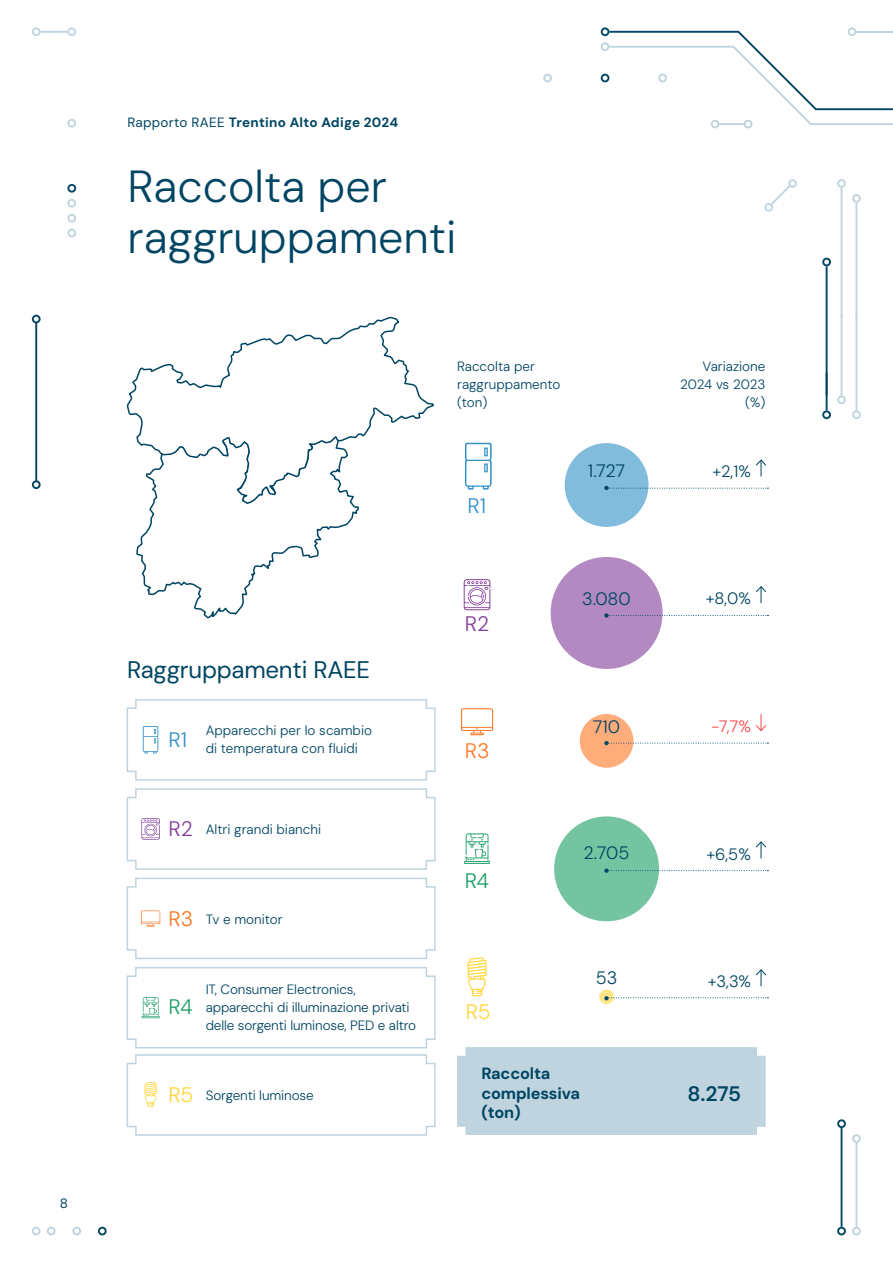
<style>
.page{position:relative;width:893px;height:1263px;background:#fff}
.page>*{position:absolute;margin:0;border:0;box-sizing:border-box;transform-origin:0 0}
.t1{font:300 45px/51px "DM Sans";color:#004563}
.t2{font:24px "DM Sans";letter-spacing:-.01em;color:#004563}
.t3{font:600 21px "DM Sans";letter-spacing:-.015em;color:#004563}
.t4{font:300 21px "DM Sans";color:#3090c5}
.t5{font:300 21px "DM Sans";color:#7f3b98}
.t6{font:300 21px "DM Sans";color:#ff7523}
.t7{font:300 21px "DM Sans";color:#189e65}
.t8{font:300 21px "DM Sans";color:#ffd537}
.t9{font:300 18px "DM Sans";color:#004563}
.t10{font:300 16.5px "DM Sans";color:#004563}
.t11{font:300 16.5px "DM Sans";color:#f64b4b}
.t12{font:700 16.35px "DM Sans";letter-spacing:-.01em;color:#004563}
.t13{font:700 15px "DM Sans";letter-spacing:-.01em;color:#004563}
.t14{font:300 13.5px/18px "DM Sans";letter-spacing:-.01em;color:#004563}
.t15{font:700 13.5px "DM Sans";letter-spacing:.02em;color:#004563}
.t16{font:13.5px "DM Sans";color:#004563}
.s1{font-weight:400}
</style>
<div class="page">
<svg style="left:543px;top:74px;width:9px;height:8px"></svg>
<svg style="left:764px;top:179px;width:33px;height:33px"></svg>
<svg style="left:32px;top:315px;width:9px;height:174px"></svg>
<svg style="left:837px;top:179px;width:9px;height:225px"></svg>
<svg style="left:822px;top:258px;width:9px;height:161px"></svg>
<svg style="left:852px;top:194px;width:9px;height:225px"></svg>
<svg style="left:601px;top:27px;width:292px;height:102px"></svg>
<svg style="left:67px;top:229px;width:9px;height:8px"></svg>
<svg style="left:67px;top:214px;width:9px;height:8px"></svg>
<svg style="left:67px;top:199px;width:9px;height:9px"></svg>
<svg style="left:67px;top:184px;width:9px;height:9px"></svg>
<svg style="left:67px;top:119px;width:9px;height:9px"></svg>
<svg style="left:32px;top:27px;width:44px;height:9px"></svg>
<svg style="left:837px;top:1119px;width:9px;height:116px"></svg>
<svg style="left:852px;top:1134px;width:9px;height:101px"></svg>
<svg style="left:32px;top:1227px;width:9px;height:8px"></svg>
<svg style="left:47px;top:1227px;width:9px;height:8px"></svg>
<svg style="left:72px;top:1227px;width:9px;height:8px"></svg>
<svg style="left:98px;top:1227px;width:9px;height:8px"></svg>
<div style="left:565px;top:443px;width:83px;height:84px;background:#82bcdc;border-radius:42px"></div>
<div style="left:551px;top:557px;width:112px;height:112px;background:#b289c1;border-radius:56px"></div>
<div style="left:580px;top:714px;width:53px;height:54px;background:#ffac7b;border-radius:27px"></div>
<div style="left:554px;top:816px;width:105px;height:105px;background:#74c4a2;border-radius:52px"></div>
<svg style="left:599px;top:989px;width:15px;height:15px"></svg>
<div style="left:457px;top:1047px;width:308px;height:88px;background:#bfd4de"></div>
<svg style="left:136px;top:505px;width:223px;height:114px"></svg>
<svg style="left:126px;top:316px;width:308px;height:189px"></svg>
<svg style="left:756px;top:459px;width:11px;height:17px"></svg>
<svg style="left:756px;top:714px;width:11px;height:18px"></svg>
<svg style="left:756px;top:969px;width:11px;height:17px"></svg>
<svg style="left:756px;top:586px;width:11px;height:17px"></svg>
<svg style="left:756px;top:841px;width:11px;height:17px"></svg>
<svg style="left:604px;top:613px;width:164px;height:5px"></svg>
<svg style="left:604px;top:741px;width:164px;height:4px"></svg>
<svg style="left:604px;top:868px;width:164px;height:5px"></svg>
<svg style="left:604px;top:486px;width:164px;height:4px"></svg>
<svg style="left:464px;top:579px;width:26px;height:31px"></svg>
<svg style="left:461px;top:708px;width:32px;height:27px"></svg>
<svg style="left:464px;top:833px;width:26px;height:31px"></svg>
<svg style="left:467px;top:957px;width:20px;height:39px"></svg>
<svg style="left:465px;top:443px;width:27px;height:47px"></svg>
<svg style="left:604px;top:996px;width:164px;height:4px"></svg>
<svg style="left:126px;top:967px;width:310px;height:169px"></svg>
<svg style="left:126px;top:788px;width:310px;height:82px"></svg>
<svg style="left:126px;top:699px;width:310px;height:82px"></svg>
<svg style="left:126px;top:877px;width:310px;height:83px"></svg>
<p class="t16" style="left:60px;top:1195px;width:10px">8</p>
<p class="t15" style="left:127px;top:114px;width:272px"><span class="s1">Rapporto RAEE</span> Trentino Alto Adige 2024</p>
<p class="t1" style="left:128px;top:161px;width:330px">Raccolta per raggruppamenti</p>
<p class="t2" style="left:127px;top:655px;width:244px">Raggruppamenti RAEE</p>
<p class="t4" style="left:168px;top:727px;width:20px">R1</p>
<p class="t14" style="left:206px;top:721px;width:168px">Apparecchi per lo scambio di temperatura con fluidi</p>
<p class="t5" style="left:168px;top:816px;width:26px">R2</p>
<p class="t14" style="left:206px;top:820px;width:117px">Altri grandi bianchi</p>
<p class="t6" style="left:168px;top:906px;width:26px">R3</p>
<p class="t14" style="left:206px;top:910px;width:78px">Tv e monitor</p>
<p class="t7" style="left:168px;top:994px;width:26px">R4</p>
<p class="t14" style="left:206px;top:980px;width:212px">IT, Consumer Electronics, apparecchi di illuminazione privati delle sorgenti luminose, PED e altro</p>
<p class="t8" style="left:168px;top:1082px;width:26px">R5</p>
<p class="t14" style="left:206px;top:1086px;width:109px">Sorgenti luminose</p>
<p class="t14" style="left:457px;top:357px;width:105px">Raccolta per raggruppamento</p>
<p class="t14" style="left:457px;top:393px;width:32px">(ton)</p>
<p class="t4" style="left:468px;top:492px;width:20px">R1</p>
<p class="t9" style="left:588px;top:459px;width:39px">1.727</p>
<p class="t5" style="left:465px;top:611px;width:26px">R2</p>
<p class="t9" style="left:582px;top:588px;width:50px">3.080</p>
<p class="t6" style="left:465px;top:737px;width:26px">R3</p>
<p class="t7" style="left:465px;top:867px;width:26px">R4</p>
<p class="t8" style="left:466px;top:999px;width:26px">R5</p>
<p class="t9" style="left:593px;top:716px;width:29px">710</p>
<p class="t9" style="left:584px;top:842px;width:47px">2.705</p>
<p class="t9" style="left:596px;top:967px;width:23px">53</p>
<p class="t13" style="left:481px;top:1063px;width:65px">Raccolta</p>
<p class="t13" style="left:481px;top:1082px;width:92px">complessiva</p>
<p class="t13" style="left:481px;top:1102px;width:38px">(ton)</p>
<p class="t12" style="left:481px;top:1063px;width:71px">Raccolta</p>
<p class="t12" style="left:481px;top:1082px;width:100px">complessiva</p>
<p class="t12" style="left:481px;top:1102px;width:41px">(ton)</p>
<p class="t14" style="left:680px;top:357px;width:87px;text-align:right">Variazione<br>2024 vs 2023 (%)</p>
<p class="t10" style="left:713px;top:461px;width:40px">+2,1%</p>
<p class="t10" style="left:706px;top:588px;width:46px">+8,0%</p>
<p class="t11" style="left:712px;top:716px;width:41px">-7,7%</p>
<p class="t10" style="left:707px;top:843px;width:45px">+6,5%</p>
<p class="t10" style="left:708px;top:971px;width:44px">+3,3%</p>
<p class="t3" style="left:687px;top:1080px;width:55px">8.275</p>
<p class="t3" style="left:690px;top:1080px;width:52px">5.891</p>
</div>
